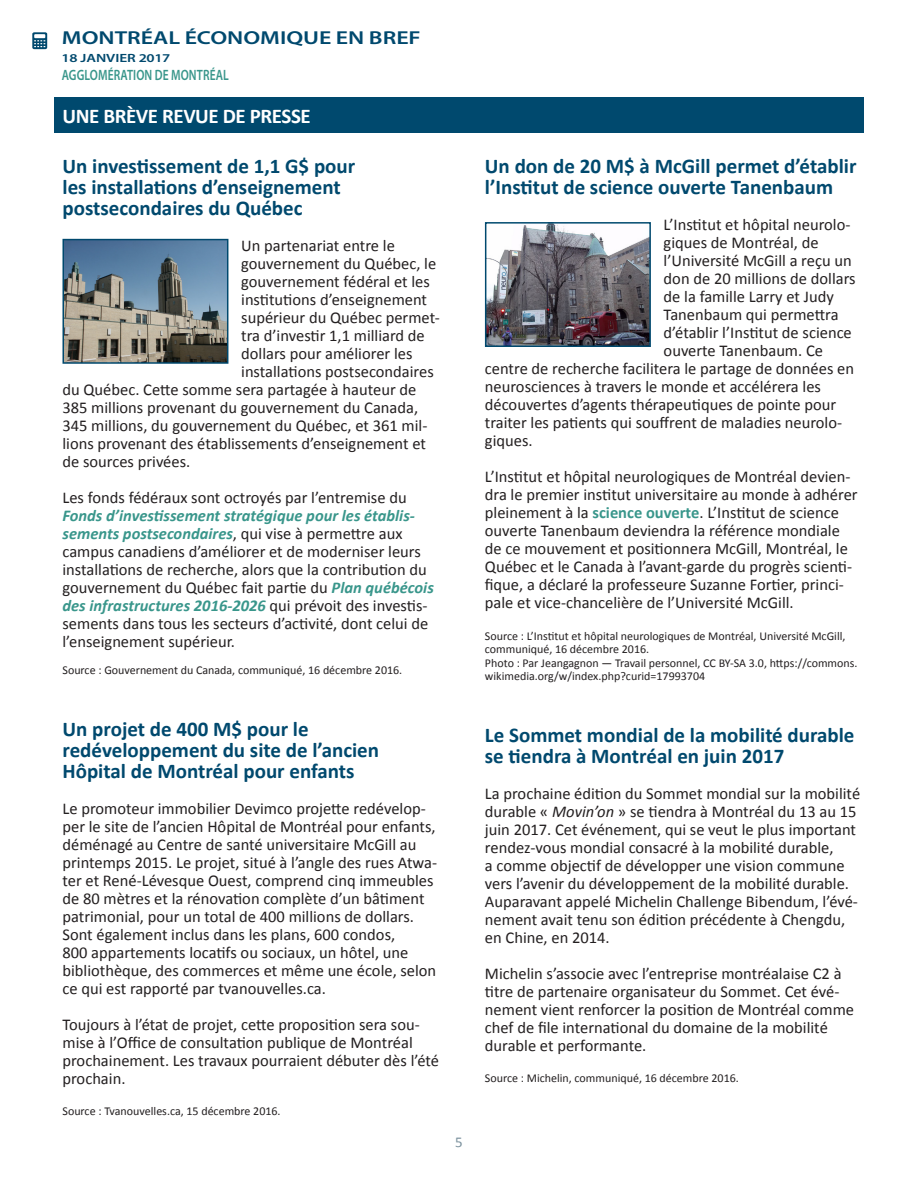
<style>
.page{position:relative;width:918px;height:1188px;background:#fff}
.page>*{position:absolute;margin:0;border:0;box-sizing:border-box;transform-origin:0 0}
.t1{font:700 21px/21px "Calibri";color:#00496e}
.t2{font:700 21px "Calibri";letter-spacing:-.02em;color:#fff}
.t3{font:600 18.75px "Myriad Pro";color:#00496e;scale:1.27 1}
.t4{font:16.5px/18px "Calibri";color:#231f20}
.t5{font:600 15px "Myriad Pro";letter-spacing:.01em;color:#39968b;scale:.77 1}
.t6{font:15px "Calibri";color:#7c929e}
.t7{font:12px/13.5px "Calibri";color:#231f20}
.t8{font:600 12px "Myriad Pro";color:#00496e;scale:1.27 1}
.s1{font-weight:700;font-style:italic;color:#39968b}
.s2{font-weight:700;color:#39968b}
.s3{font-style:italic}
</style>
<div class="page">
<svg style="left:32px;top:32px;width:15px;height:17px"></svg>
<div style="left:54px;top:98px;width:809px;height:35px;background:#00496e"></div>
<img style="left:66px;top:242px;width:159px;height:119px">
<div style="left:63px;top:239px;width:165px;height:125px;border:2px solid #00496e"></div>
<img style="left:488px;top:225px;width:160px;height:119px">
<div style="left:485px;top:222px;width:166px;height:125px;border:2px solid #00496e"></div>
<p class="t3" style="left:62px;top:26px;width:284px">MONTRÉAL ÉCONOMIQUE EN BREF</p>
<p class="t8" style="left:62px;top:50px;width:87px">18 JANVIER 2017</p>
<p class="t5" style="left:62px;top:65px;width:218px">AGGLOMÉRATION DE MONTRÉAL</p>
<p class="t2" style="left:63px;top:103px;width:250px">UNE BRÈVE REVUE DE PRESSE</p>
<p class="t1" style="left:63px;top:156px;width:294px">Un investissement de 1,1 G$ pour les installations d’enseignement postsecondaires du Québec</p>
<p class="t4" style="left:241px;top:237px;width:155px">Un partenariat entre le</p>
<p class="t4" style="left:241px;top:255px;width:197px">gouvernement du Québec, le</p>
<p class="t4" style="left:241px;top:273px;width:190px">gouvernement fédéral et les</p>
<p class="t4" style="left:241px;top:291px;width:187px">institutions d’enseignement</p>
<p class="t4" style="left:241px;top:309px;width:200px">supérieur du Québec permet-</p>
<p class="t4" style="left:241px;top:327px;width:185px">tra d’investir 1,1 milliard de</p>
<p class="t4" style="left:241px;top:345px;width:173px">dollars pour améliorer les</p>
<p class="t4" style="left:241px;top:363px;width:194px">installations postsecondaires</p>
<p class="t4" style="left:63px;top:381px;width:355px">du Québec. Cette somme sera partagée à hauteur de</p>
<p class="t4" style="left:63px;top:399px;width:357px">385 millions provenant du gouvernement du Canada,</p>
<p class="t4" style="left:63px;top:417px;width:366px">345 millions, du gouvernement du Québec, et 361 mil-</p>
<p class="t4" style="left:63px;top:435px;width:365px">lions provenant des établissements d’enseignement et</p>
<p class="t4" style="left:63px;top:453px;width:129px">de sources privées.</p>
<p class="t4" style="left:63px;top:489px;width:373px">Les fonds fédéraux sont octroyés par l’entremise du <span class="s1">Fonds d’investissement stratégique pour les établis&shy;sements postsecondaires</span>, qui vise à permettre aux campus canadiens d’améliorer et de moderniser leurs installations de recherche, alors que la contribution du gouvernement du Québec fait partie du <span class="s1">Plan québécois des infrastructures 2016-2026</span> qui prévoit des investis&shy;sements dans tous les secteurs d’activité, dont celui de l’enseignement supérieur.</p>
<p class="t7" style="left:63px;top:663px;width:341px">Source : Gouvernement du Canada, communiqué, 16 décembre 2016.</p>
<p class="t1" style="left:63px;top:718px;width:318px">Un projet de 400 M$ pour le redéveloppement du site de l’ancien<br>Hôpital de Montréal pour enfants</p>
<p class="t4" style="left:63px;top:799px;width:376px">Le promoteur immobilier Devimco projette redévelop&shy;per le site de l’ancien Hôpital de Montréal pour enfants, déménagé au Centre de santé universitaire McGill au printemps 2015. Le projet, situé à l’angle des rues Atwa&shy;ter et René-Lévesque Ouest, comprend cinq immeubles de 80 mètres et la rénovation complète d’un bâtiment patrimonial, pour un total de 400 millions de dollars.<br>Sont également inclus dans les plans, 600 condos,<br>800 appartements locatifs ou sociaux, un hôtel, une bibliothèque, des commerces et même une école, selon ce qui est rapporté par tvanouvelles.ca.</p>
<p class="t4" style="left:63px;top:1015px;width:378px">Toujours à l’état de projet, cette proposition sera sou&shy;mise à l’Office de consultation publique de Montréal prochainement. Les travaux pourraient débuter dès l’été prochain.</p>
<p class="t7" style="left:63px;top:1104px;width:220px">Source : Tvanouvelles.ca, 15 décembre 2016.</p>
<p class="t6" style="left:455px;top:1132px;width:9px">5</p>
<p class="t1" style="left:485px;top:156px;width:373px">Un don de 20 M$ à McGill permet d’établir l’Institut de science ouverte Tanenbaum</p>
<p class="t4" style="left:664px;top:216px;width:188px">L’Institut et hôpital neurolo-</p>
<p class="t4" style="left:664px;top:234px;width:156px">giques de Montréal, de</p>
<p class="t4" style="left:664px;top:252px;width:190px">l’Université McGill a reçu un</p>
<p class="t4" style="left:664px;top:270px;width:194px">don de 20 millions de dollars</p>
<p class="t4" style="left:664px;top:288px;width:172px">de la famille Larry et Judy</p>
<p class="t4" style="left:664px;top:306px;width:176px">Tanenbaum qui permettra</p>
<p class="t4" style="left:664px;top:324px;width:190px">d’établir l’Institut de science</p>
<p class="t4" style="left:664px;top:342px;width:161px">ouverte Tanenbaum. Ce</p>
<p class="t4" style="left:485px;top:360px;width:371px">centre de recherche facilitera le partage de données en</p>
<p class="t4" style="left:485px;top:378px;width:338px">neurosciences à travers le monde et accélérera les</p>
<p class="t4" style="left:485px;top:396px;width:353px">découvertes d’agents thérapeutiques de pointe pour</p>
<p class="t4" style="left:485px;top:414px;width:359px">traiter les patients qui souffrent de maladies neurolo-</p>
<p class="t4" style="left:485px;top:432px;width:49px">giques.</p>
<p class="t4" style="left:485px;top:468px;width:374px">L’Institut et hôpital neurologiques de Montréal devien&shy;dra le premier institut universitaire au monde à adhérer pleinement à la <span class="s2">science ouverte</span>. L’Institut de science ouverte Tanenbaum deviendra la référence mondiale de ce mouvement et positionnera McGill, Montréal, le Québec et le Canada à l’avant-garde du progrès scienti&shy;fique, a déclaré la professeure Suzanne Fortier, princi&shy;pale et vice-chancelière de l’Université McGill.</p>
<p class="t7" style="left:485px;top:629px;width:362px">Source : L’Institut et hôpital neurologiques de Montréal, Université McGill, communiqué, 16 décembre 2016.</p>
<p class="t7" style="left:485px;top:656px;width:374px">Photo : Par Jeangagnon — Travail personnel, CC BY-SA 3.0, https://commons. wikimedia.org/w/index.php?curid=17993704</p>
<p class="t1" style="left:485px;top:724px;width:371px">Le Sommet mondial de la mobilité durable se tiendra à Montréal en juin 2017</p>
<p class="t4" style="left:485px;top:784px;width:377px">La prochaine édition du Sommet mondial sur la mobilité durable « <span class="s3">Movin’on</span> » se tiendra à Montréal du 13 au 15 juin 2017. Cet événement, qui se veut le plus important rendez-vous mondial consacré à la mobilité durable,<br>a comme objectif de développer une vision commune vers l’avenir du développement de la mobilité durable.<br>Auparavant appelé Michelin Challenge Bibendum, l’évé&shy;nement avait tenu son édition précédente à Chengdu, en Chine, en 2014.</p>
<p class="t4" style="left:485px;top:964px;width:371px">Michelin s’associe avec l’entreprise montréalaise C2 à titre de partenaire organisateur du Sommet. Cet évé&shy;nement vient renforcer la position de Montréal comme chef de file international du domaine de la mobilité durable et performante.</p>
<p class="t7" style="left:485px;top:1071px;width:256px">Source : Michelin, communiqué, 16 décembre 2016.</p>
</div>
